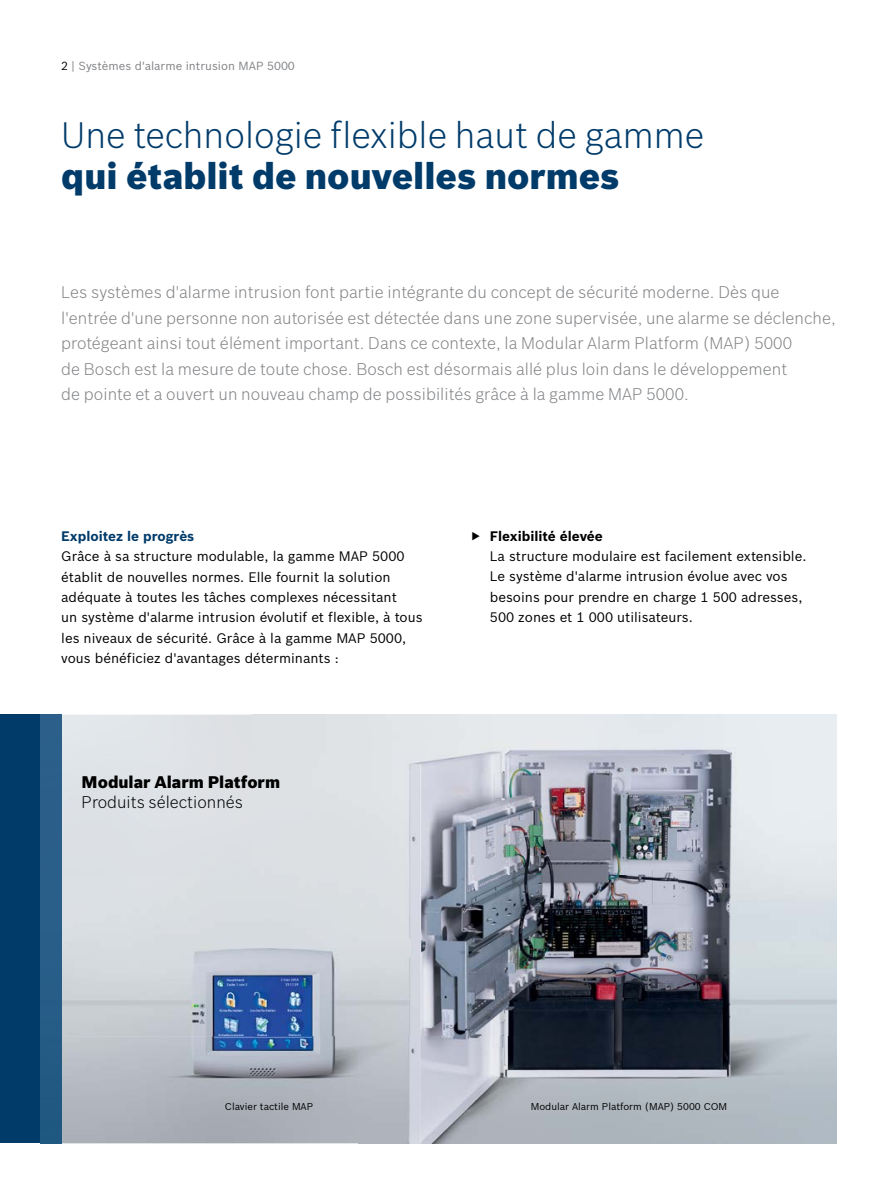
<style>
.page{position:relative;width:893px;height:1191px;background:#fff}
.page>*{position:absolute;margin:0;border:0;box-sizing:border-box;transform-origin:0 0}
.t1{font:300 36px "Bosch Sans";color:#003b6a}
.t2{font:900 36px "Bosch Sans";color:#003b6a}
.t3{font:300 16.5px/25.5px "Bosch Sans";letter-spacing:.005em;color:#808285}
.t4{font:900 16.5px "Bosch Sans";color:#000}
.t5{font:300 16.5px "Bosch Sans";color:#000}
.t6{font:13.5px/20.4px "Bosch Sans";color:#000}
.t7{font:700 13.5px "Bosch Sans";color:#003b6a}
.t8{font:700 13.5px "Bosch Sans";color:#000}
.t9{font:11.55px "Bosch Sans";color:#808285}
.t10{font:9.75px "Bosch Sans";color:#000}
.s1{color:#000}
</style>
<div class="page">
<img style="left:61px;top:714px;width:776px;height:429px">
<div style="left:0;top:714px;width:41px;height:429px;background:#003b6a"></div>
<img style="left:41px;top:714px;width:20px;height:429px">
<p class="t9" style="left:61px;top:57px;width:235px"><span class="s1">2</span> | Systèmes d'alarme intrusion MAP 5000</p>
<h1 class="t1" style="left:61px;top:110px;width:645px">Une technologie flexible haut de gamme</h1>
<h1 class="t2" style="left:61px;top:148px;width:560px">qui établit de nouvelles normes</h1>
<p class="t3" style="left:61px;top:278px;width:776px">Les systèmes d'alarme intrusion font partie intégrante du concept de sécurité moderne. Dès que l'entrée d'une personne non autorisée est détectée dans une zone supervisée, une alarme se déclenche, protégeant ainsi tout élément important. Dans ce contexte, la Modular Alarm Platform (MAP) 5000<br>de Bosch est la mesure de toute chose. Bosch est désormais allé plus loin dans le développement<br>de pointe et a ouvert un nouveau champ de possibilités grâce à la gamme MAP 5000.</p>
<p class="t7" style="left:61px;top:526px;width:135px">Exploitez le progrès</p>
<p class="t6" style="left:61px;top:545px;width:363px">Grâce à sa structure modulable, la gamme MAP 5000 établit de nouvelles normes. Elle fournit la solution adéquate à toutes les tâches complexes nécessitant<br>un système d'alarme intrusion évolutif et flexible, à tous les niveaux de sécurité. Grâce à la gamme MAP 5000, vous bénéficiez d'avantages déterminants :</p>
<p class="t4" style="left:82px;top:769px;width:200px">Modular Alarm Platform</p>
<p class="t5" style="left:82px;top:791px;width:163px">Produits sélectionnés</p>
<p class="t8" style="left:490px;top:525px;width:114px">Flexibilité élevée</p>
<p class="t6" style="left:490px;top:545px;width:318px">La structure modulaire est facilement extensible.<br>Le système d'alarme intrusion évolue avec vos besoins pour prendre en charge 1 500 adresses, 500 zones et 1 000 utilisateurs.</p>
<p class="t10" style="left:225px;top:1099px;width:90px">Clavier tactile MAP</p>
<p class="t10" style="left:531px;top:1099px;width:198px">Modular Alarm Platform (MAP) 5000 COM</p>
</div>
